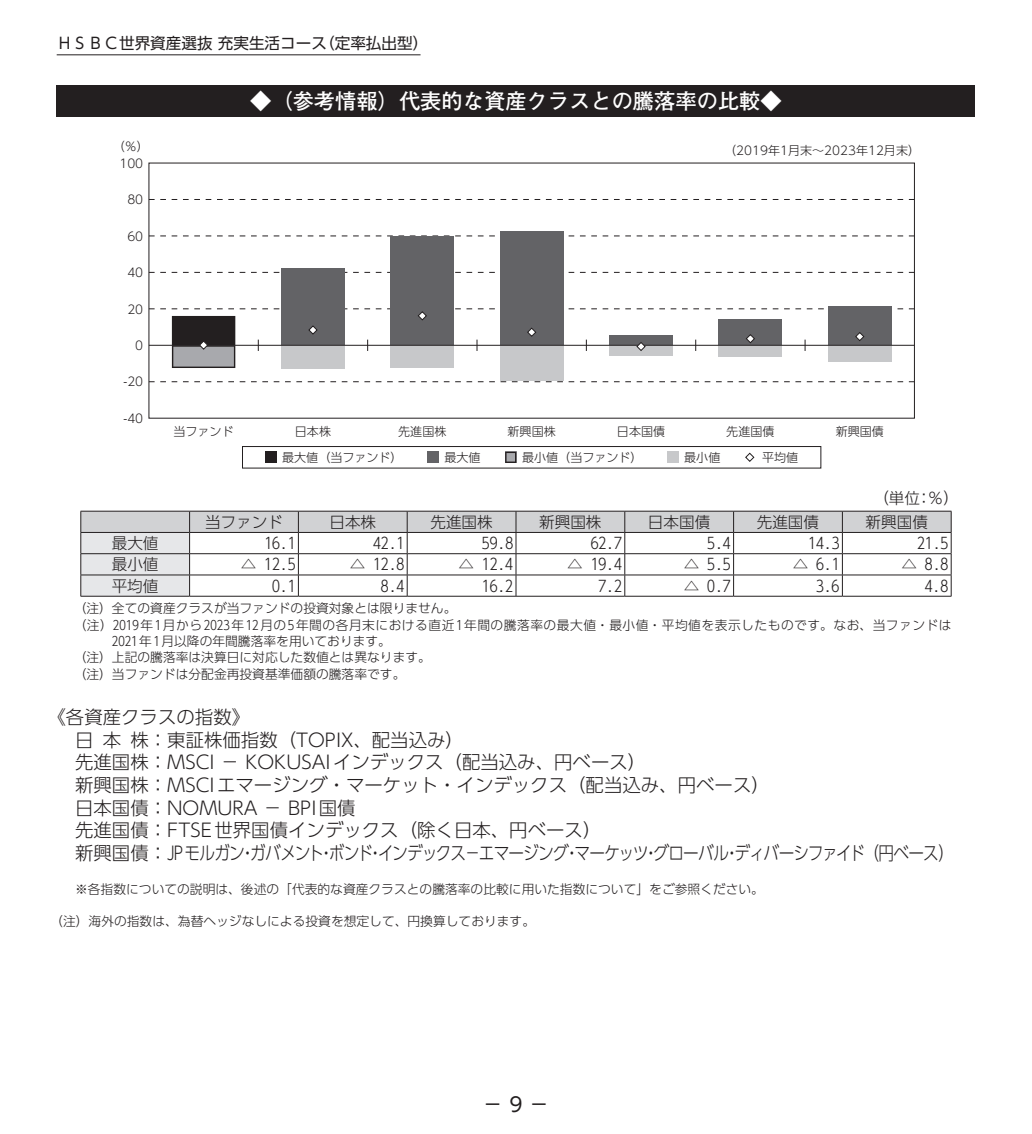
<style>
.page{position:relative;width:1032px;height:1134px;background:#fff}
.page>*{position:absolute;margin:0;border:0;box-sizing:border-box;transform-origin:0 0}
.t1{font:700 21.2px "Futo Go B101 Pro";color:#fff}
.t2{font:19.8px "UD Shin Go Pro";color:#231f20}
.t3{font:300 18.4px/22.6px "UD Shin Go Pro";color:#231f20}
.t4{font:300 15.6px "UD Shin Go Pro";color:#231f20}
.t5{font:15.6px "UD Shin Go Pro";color:#231f20}
.t6{font:300 12.8px "UD Shin Go Pro";color:#231f20}
.t7{font:300 12.8px "UD Shin Go Pro";letter-spacing:.04em;color:#231f20}
.t8{font:300 12px "UD Shin Go Pro";color:#231f20}
</style>
<div class="page">
<div style="left:57px;top:86px;width:918px;height:31px;background:#231f20"></div>
<div style="left:242px;top:446px;width:579px;height:22px;border:1px solid #231f20"></div>
<svg style="left:265px;top:452px;width:11px;height:11px"></svg>
<div style="left:427px;top:452px;width:12px;height:11px;background:#636366"></div>
<svg style="left:505px;top:452px;width:11px;height:11px"></svg>
<div style="left:667px;top:452px;width:11px;height:11px;background:#c7c8ca"></div>
<svg style="left:745px;top:453px;width:9px;height:9px"></svg>
<svg style="left:151px;top:381px;width:762px;height:1px"></svg>
<svg style="left:151px;top:272px;width:762px;height:1px"></svg>
<svg style="left:151px;top:236px;width:762px;height:1px"></svg>
<svg style="left:151px;top:199px;width:762px;height:1px"></svg>
<div style="left:281px;top:268px;width:64px;height:77px;background:#636366"></div>
<div style="left:391px;top:236px;width:63px;height:109px;background:#636366"></div>
<div style="left:500px;top:231px;width:63px;height:114px;background:#636366"></div>
<div style="left:828px;top:306px;width:63px;height:39px;background:#636366"></div>
<div style="left:281px;top:345px;width:64px;height:24px;background:#c7c8ca"></div>
<div style="left:500px;top:345px;width:63px;height:36px;background:#c7c8ca"></div>
<svg style="left:151px;top:308px;width:762px;height:60px"></svg>
<hr style="left:81px;top:596px;width:109px;height:1px;background:#231f20">
<svg style="left:80px;top:511px;width:872px;height:85px"></svg>
<hr style="left:190px;top:596px;width:108px;height:1px;background:#231f20">
<hr style="left:298px;top:596px;width:109px;height:1px;background:#231f20">
<hr style="left:407px;top:596px;width:109px;height:1px;background:#231f20">
<hr style="left:516px;top:596px;width:109px;height:1px;background:#231f20">
<hr style="left:625px;top:596px;width:108px;height:1px;background:#231f20">
<hr style="left:733px;top:596px;width:109px;height:1px;background:#231f20">
<hr style="left:842px;top:596px;width:109px;height:1px;background:#231f20">
<hr style="left:57px;top:54px;width:363px;height:1px;background:#231f20">
<p class="t5" style="left:57px;top:31px;width:373px">ＨＳＢＣ世界資産選抜 充実生活コース（定率払出型）</p>
<p class="t8" style="left:113px;top:137px;width:38px">（％）</p>
<p class="t8" style="left:119px;top:153px;width:25px">100</p>
<p class="t8" style="left:127px;top:190px;width:17px">80</p>
<p class="t8" style="left:127px;top:226px;width:17px">60</p>
<p class="t8" style="left:127px;top:263px;width:17px">40</p>
<p class="t8" style="left:127px;top:299px;width:17px">20</p>
<p class="t8" style="left:135px;top:336px;width:9px">0</p>
<p class="t8" style="left:124px;top:372px;width:21px">-20</p>
<p class="t8" style="left:124px;top:409px;width:21px">-40</p>
<p class="t1" style="left:250px;top:84px;width:533px">◆（参考情報）代表的な資産クラスとの騰落率の比較◆</p>
<p class="t8" style="left:724px;top:140px;width:197px">（2019年1月末～2023年12月末）</p>
<p class="t8" style="left:173px;top:422px;width:62px">当ファンド</p>
<p class="t8" style="left:295px;top:422px;width:38px">日本株</p>
<p class="t8" style="left:398px;top:422px;width:50px">先進国株</p>
<p class="t8" style="left:508px;top:422px;width:50px">新興国株</p>
<p class="t8" style="left:617px;top:422px;width:50px">日本国債</p>
<p class="t8" style="left:726px;top:422px;width:50px">先進国債</p>
<p class="t8" style="left:836px;top:422px;width:50px">新興国債</p>
<p class="t8" style="left:282px;top:448px;width:122px">最大値（当ファンド）</p>
<p class="t8" style="left:444px;top:448px;width:38px">最大値</p>
<p class="t8" style="left:522px;top:448px;width:122px">最小値（当ファンド）</p>
<p class="t8" style="left:684px;top:448px;width:38px">最小値</p>
<p class="t8" style="left:762px;top:448px;width:38px">平均値</p>
<p class="t4" style="left:881px;top:485px;width:72px">（単位：％）</p>
<p class="t4" style="left:205px;top:509px;width:79px">当ファンド</p>
<p class="t4" style="left:329px;top:509px;width:48px">日本株</p>
<p class="t4" style="left:430px;top:509px;width:64px">先進国株</p>
<p class="t4" style="left:539px;top:509px;width:64px">新興国株</p>
<p class="t4" style="left:648px;top:509px;width:64px">日本国債</p>
<p class="t4" style="left:757px;top:509px;width:64px">先進国債</p>
<p class="t4" style="left:865px;top:509px;width:64px">新興国債</p>
<p class="t4" style="left:112px;top:530px;width:48px">最大値</p>
<p class="t4" style="left:264px;top:530px;width:33px">16.1</p>
<p class="t4" style="left:373px;top:530px;width:33px">42.1</p>
<p class="t4" style="left:482px;top:530px;width:33px">59.8</p>
<p class="t4" style="left:591px;top:530px;width:33px">62.7</p>
<p class="t4" style="left:707px;top:530px;width:25px">5.4</p>
<p class="t4" style="left:808px;top:530px;width:33px">14.3</p>
<p class="t4" style="left:917px;top:530px;width:33px">21.5</p>
<p class="t4" style="left:112px;top:552px;width:48px">最小値</p>
<p class="t4" style="left:241px;top:552px;width:56px">△ 12.5</p>
<p class="t4" style="left:350px;top:552px;width:56px">△ 12.8</p>
<p class="t4" style="left:458px;top:552px;width:56px">△ 12.4</p>
<p class="t4" style="left:567px;top:552px;width:56px">△ 19.4</p>
<p class="t4" style="left:684px;top:552px;width:48px">△ 5.5</p>
<p class="t4" style="left:793px;top:552px;width:48px">△ 6.1</p>
<p class="t4" style="left:901px;top:552px;width:48px">△ 8.8</p>
<p class="t4" style="left:112px;top:573px;width:48px">平均値</p>
<p class="t4" style="left:272px;top:573px;width:25px">0.1</p>
<p class="t4" style="left:381px;top:573px;width:25px">8.4</p>
<p class="t4" style="left:482px;top:573px;width:33px">16.2</p>
<p class="t4" style="left:598px;top:573px;width:25px">7.2</p>
<p class="t4" style="left:684px;top:573px;width:48px">△ 0.7</p>
<p class="t4" style="left:816px;top:573px;width:25px">3.6</p>
<p class="t4" style="left:925px;top:573px;width:25px">4.8</p>
<p class="t6" style="left:74px;top:598px;width:384px">（注）全ての資産クラスが当ファンドの投資対象とは限りません。</p>
<p class="t7" style="left:74px;top:614px;width:879px">（注）2019年1月から2023年12月の5年間の各月末における直近1年間の騰落率の最大値・最小値・平均値を表示したものです。なお、当ファンドは</p>
<p class="t6" style="left:112px;top:631px;width:281px">2021年1月以降の年間騰落率を用いております。</p>
<p class="t6" style="left:74px;top:647px;width:359px">（注）上記の騰落率は決算日に対応した数値とは異なります。</p>
<p class="t6" style="left:74px;top:663px;width:333px">（注）当ファンドは分配金再投資基準価額の騰落率です。</p>
<p class="t3" style="left:75px;top:705px;width:880px;text-indent:-28px">《各資産クラスの指数》<br>日本株：東証株価指数（TOPIX、配当込み）<br>先進国株：MSCI － KOKUSAIインデックス（配当込み、円ベース）<br>新興国株：MSCIエマージング・マーケット・インデックス（配当込み、円ベース）<br>日本国債：NOMURA － BPI国債<br>先進国債：FTSE世界国債インデックス（除く日本、円ベース）<br>新興国債：JPモルガン・ガバメント・ボンド・インデックス－エマージング・マーケッツ・グローバル・ディバーシファイド（円ベース）</p>
<p class="t6" style="left:75px;top:878px;width:690px">※各指数についての説明は、後述の「代表的な資産クラスとの騰落率の比較に用いた指数について」をご参照ください。</p>
<p class="t6" style="left:50px;top:911px;width:486px">（注）海外の指数は、為替ヘッジなしによる投資を想定して、円換算しております。</p>
<p class="t2" style="left:483px;top:1088px;width:67px">－ 9 －</p>
</div>
